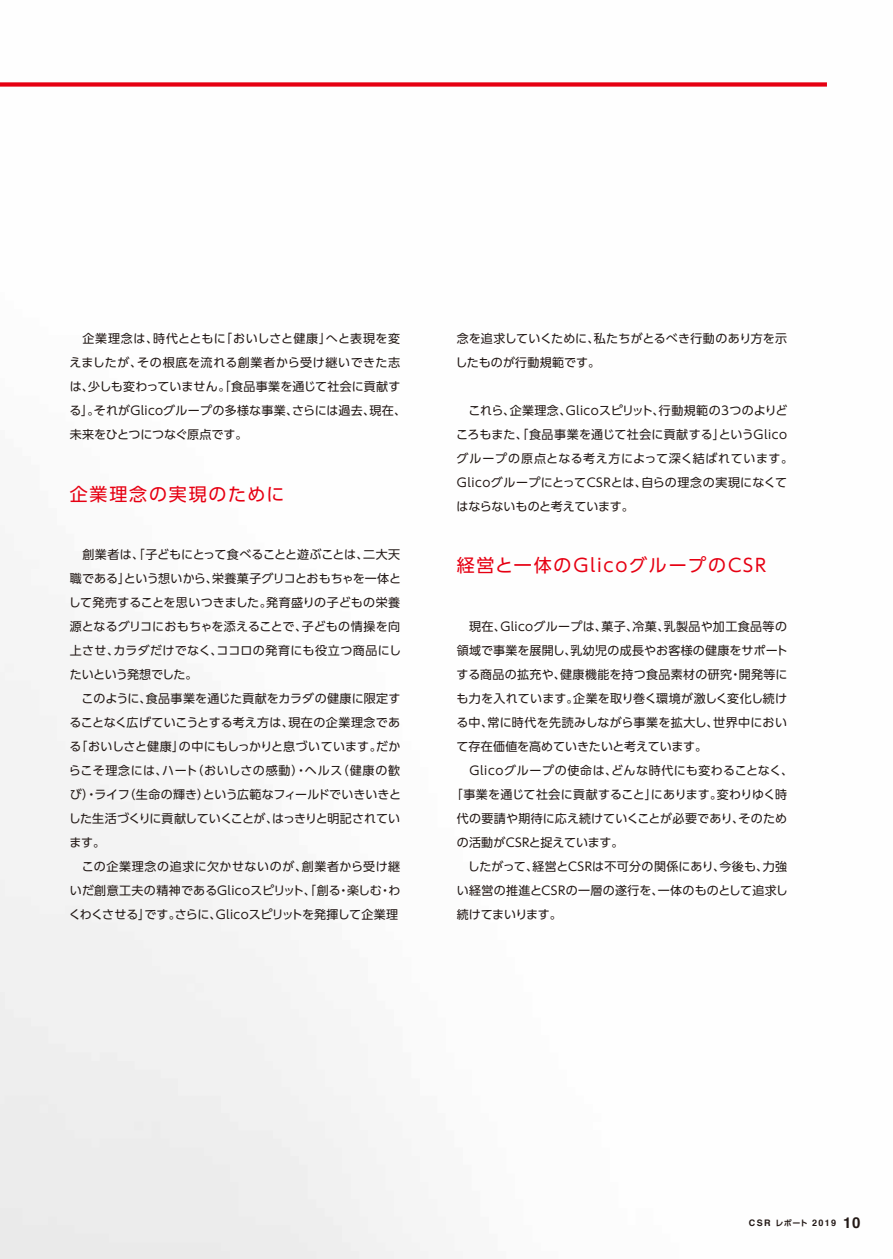
<style>
.page{position:relative;width:893px;height:1259px;background:#fff}
.page>*{position:absolute;margin:0;border:0;box-sizing:border-box;transform-origin:0 0}
.t1{font:18px "UD Shin Go Pro";letter-spacing:.1em;color:#e60012}
.t2{font:12px/24px "UD Shin Go Pro";letter-spacing:.02em;color:#221815}
.t3{font:12px "UD Shin Go Pro";letter-spacing:.05em;color:#221815}
.t4{font:12px "UD Shin Go Pro";letter-spacing:-.005em;color:#221815}
.t5{font:12px "UD Shin Go Pro";letter-spacing:-.025em;color:#221815}
.t6{font:700 9px "Helvetica";letter-spacing:.15em;color:#221815}
.s1{font-family:"UD Shin Go Pro De";font-size:7.95px}
.s2{font-size:15px}
</style>
<div class="page">
<div style="left:0;top:82px;width:827px;height:5px;background:#e60012"></div>
<p class="t2" style="left:69px;top:326px;width:338px;text-indent:13px">企業理念は、時代とともに「おいしさと健康」へと表現を変えましたが、その根底を流れる創業者から受け継いできた志は、少しも変わっていません。「食品事業を通じて社会に貢献する」。それがGlicoグループの多様な事業、さらには過去、現在、未来をひとつにつなぐ原点です。</p>
<h1 class="t1" style="left:70px;top:479px;width:216px">企業理念の実現のために</h1>
<p class="t2" style="left:69px;top:542px;width:334px">　創業者は、「子どもにとって食べることと遊ぶことは、二大天職である」という想いから、栄養菓子グリコとおもちゃを一体として発売することを思いつきました。発育盛りの子どもの栄養源となるグリコにおもちゃを添えることで、子どもの情操を向上させ、カラダだけでなく、ココロの発育にも役立つ商品にしたいという発想でした。<br>　このように、食品事業を通じた貢献をカラダの健康に限定することなく広げていこうとする考え方は、現在の企業理念である「おいしさと健康」の中にもしっかりと息づいています。だからこそ理念には、ハート（おいしさの感動）・ヘルス（健康の歓び）・ライフ（生命の輝き）という広範なフィールドでいきいきとした生活づくりに貢献していくことが、はっきりと明記されています。<br>　この企業理念の追求に欠かせないのが、創業者から受け継いだ創意工夫の精神であるGlicoスピリット、「創る・楽しむ・わくわくさせる」です。さらに、Glicoスピリットを発揮して企業理</p>
<p class="t2" style="left:456px;top:326px;width:333px">念を追求していくために、私たちがとるべき行動のあり方を示したものが行動規範です。</p>
<p class="t2" style="left:456px;top:398px;width:338px">　これら、企業理念、Glicoスピリット、行動規範の3つのよりどころもまた、「食品事業を通じて社会に貢献する」というGlicoグループの原点となる考え方によって深く結ばれています。<br>GlicoグループにとってCSRとは、自らの理念の実現になくてはならないものと考えています。</p>
<h1 class="t1" style="left:457px;top:550px;width:311px">経営と一体のGlicoグループのCSR</h1>
<p class="t2" style="left:457px;top:614px;width:332px">　現在、Glicoグループは、菓子、冷菓、乳製品や加工食品等の</p>
<p class="t2" style="left:457px;top:638px;width:333px">領域で事業を展開し、乳幼児の成長やお客様の健康をサポート</p>
<p class="t2" style="left:457px;top:662px;width:332px">する商品の拡充や、健康機能を持つ食品素材の研究・開発等に</p>
<p class="t2" style="left:457px;top:686px;width:332px">も力を入れています。企業を取り巻く環境が激しく変化し続け</p>
<p class="t2" style="left:456px;top:710px;width:332px">る中、常に時代を先読みしながら事業を拡大し、世界中におい</p>
<p class="t4" style="left:457px;top:737px;width:252px">て存在価値を高めていきたいと考えています。</p>
<p class="t3" style="left:457px;top:761px;width:338px">　Glicoグループの使命は、どんな時代にも変わることなく、</p>
<p class="t2" style="left:451px;top:782px;width:338px">「事業を通じて社会に貢献すること」にあります。変わりゆく時</p>
<p class="t2" style="left:457px;top:806px;width:332px">代の要請や期待に応え続けていくことが必要であり、そのため</p>
<p class="t2" style="left:457px;top:830px;width:168px">の活動がCSRと捉えています。</p>
<p class="t2" style="left:457px;top:854px;width:332px">　したがって、経営とCSRは不可分の関係にあり、今後も、力強</p>
<p class="t2" style="left:457px;top:878px;width:333px">い経営の推進とCSRの一層の遂行を、一体のものとして追求し</p>
<p class="t5" style="left:457px;top:905px;width:107px">続けてまいります。</p>
<p class="t6" style="left:749px;top:1216px;width:113px">CSR <span class="s1">レポート</span> 2019 <span class="s2">10</span></p>
</div>
